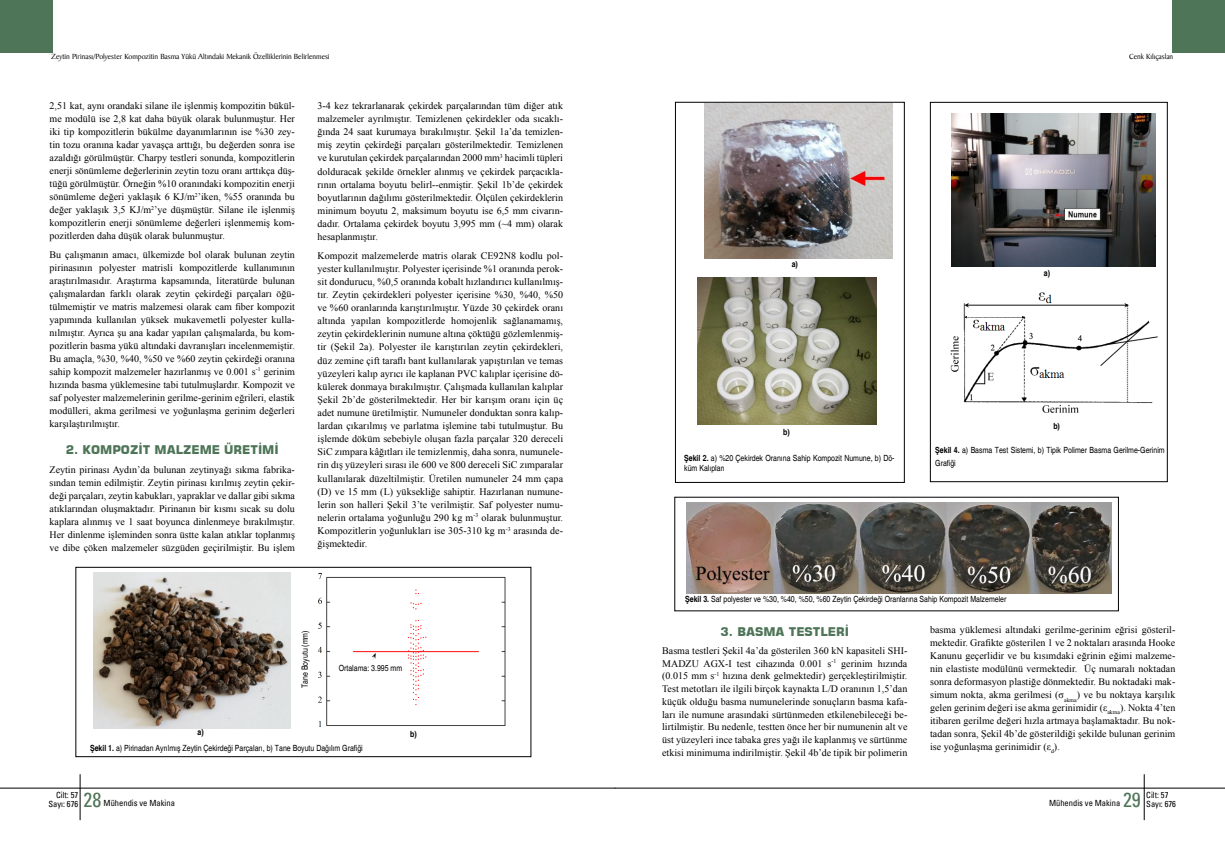
<style>
.page{position:relative;width:1225px;height:859px;background:#fff}
.page>*{position:absolute;margin:0;border:0;box-sizing:border-box;transform-origin:0 0}
.t1{font:condensed 20px "Univers";color:#4e7558}
.t2{font:700 12px "Square 721 BT";color:#4e7558}
.t3{font:10px/13px "Times New Roman";color:#000;text-align:justify}
.t4{font:condensed 8.5px/10px "Helvetica";color:#000}
.t5{font:condensed 8.5px/9px "Univers";color:#000;text-align:right}
.t6{font:700 condensed 8.5px "Helvetica";color:#000}
.t7{font:8px "Baker Signet BT";color:#000}
.s1{font-weight:700}
</style>
<div class="page">
<div style="left:1172px;top:0;width:53px;height:52px;background:#4e7558"></div>
<div style="left:0;top:0;width:52px;height:52px;background:#4e7558"></div>
<hr style="left:0;top:788px;width:615px;height:1px;background:#000">
<hr style="left:614px;top:788px;width:611px;height:1px;background:#000">
<hr style="left:80px;top:774px;width:1px;height:46px;background:#000">
<hr style="left:1144px;top:774px;width:1px;height:46px;background:#000">
<img style="left:93px;top:572px;width:198px;height:156px">
<img style="left:317px;top:573px;width:189px;height:154px">
<div style="left:76px;top:567px;width:455px;height:190px;border:1px solid #000"></div>
<img style="left:704px;top:104px;width:188px;height:155px">
<div style="left:675px;top:102px;width:229px;height:381px;border:1px solid #000"></div>
<img style="left:698px;top:277px;width:179px;height:147px">
<img style="left:686px;top:502px;width:425px;height:92px">
<img style="left:951px;top:113px;width:204px;height:154px">
<img style="left:1167px;top:115px;width:1px;height:152px">
<div style="left:930px;top:102px;width:237px;height:380px;border:1px solid #000"></div>
<img style="left:950px;top:292px;width:208px;height:121px">
<div style="left:331px;top:660px;width:79px;height:15px;background:#fff"></div>
<p class="t7" style="left:51px;top:52px;width:280px">Zeytin Pirinası/Polyester Kompozitin Basma Yükü Altındaki Mekanik Özelliklerinin Belirlenmesi</p>
<p class="t7" style="left:1129px;top:52px;width:46px">Cenk Kılıçaslan</p>
<p class="t3" style="left:50px;top:99px;width:247px">2,51 kat, aynı orandaki silane ile işlenmiş kompozitin bükül&shy;me modülü ise 2,8 kat daha büyük olarak bulunmuştur. Her iki tip kompozitlerin bükülme dayanımlarının ise %30 zey&shy;tin tozu oranına kadar yavaşça arttığı, bu değerden sonra ise azaldığı görülmüştür. Charpy testleri sonunda, kompozitlerin enerji sönümleme değerlerinin zeytin tozu oranı arttıkça düş&shy;tüğü görülmüştür. Örneğin %10 oranındaki kompozitin enerji sönümleme değeri yaklaşık 6 KJ/m<sup>2</sup>’iken, %55 oranında bu değer yaklaşık 3,5 KJ/m<sup>2</sup>’ye düşmüştür. Silane ile işlenmiş kompozitlerin enerji sönümleme değerleri işlenmemiş kom&shy;pozitlerden daha düşük olarak bulunmuştur.</p>
<p class="t3" style="left:50px;top:248px;width:247px">Bu çalışmanın amacı, ülkemizde bol olarak bulunan zeytin pirinasının polyester matrisli kompozitlerde kullanımının araştırılmasıdır. Araştırma kapsamında, literatürde bulunan çalışmalardan farklı olarak zeytin çekirdeği parçaları öğü&shy;tülmemiştir ve matris malzemesi olarak cam fiber kompozit yapımında kullanılan yüksek mukavemetli polyester kulla&shy;nılmıştır. Ayrıca şu ana kadar yapılan çalışmalarda, bu kom&shy;pozitlerin basma yükü altındaki davranışları incelenmemiştir.<br>Bu amaçla, %30, %40, %50 ve %60 zeytin çekirdeği oranına sahip kompozit malzemeler hazırlanmış ve 0.001 s<sup>-1</sup> gerinim hızında basma yüklemesine tabi tutulmuşlardır. Kompozit ve saf polyester malzemelerinin gerilme-gerinim eğrileri, elastik modülleri, akma gerilmesi ve yoğunlaşma gerinim değerleri karşılaştırılmıştır.</p>
<p class="t2" style="left:66px;top:442px;width:214px">2. KOMPOZİT MALZEME ÜRETİMİ</p>
<p class="t3" style="left:50px;top:462px;width:247px">Zeytin pirinası Aydın’da bulunan zeytinyağı sıkma fabrika&shy;sından temin edilmiştir. Zeytin pirinası kırılmış zeytin çekir&shy;deği parçaları, zeytin kabukları, yapraklar ve dallar gibi sıkma atıklarından oluşmaktadır. Pirinanın bir kısmı sıcak su dolu kaplara alınmış ve 1 saat boyunca dinlenmeye bırakılmıştır.<br>Her dinlenme işleminden sonra üstte kalan atıklar toplanmış ve dibe çöken malzemeler süzgüden geçirilmiştir. Bu işlem</p>
<p class="t3" style="left:317px;top:99px;width:247px">3-4 kez tekrarlanarak çekirdek parçalarından tüm diğer atık malzemeler ayrılmıştır. Temizlenen çekirdekler oda sıcaklı&shy;ğında 24 saat kurumaya bırakılmıştır. Şekil 1a’da temizlen&shy;miş zeytin çekirdeği parçaları gösterilmektedir. Temizlenen ve kurutulan çekirdek parçalarından 2000 mm<sup>3</sup> hacimli tüpleri dolduracak şekilde örnekler alınmış ve çekirdek parçacıkla&shy;rının ortalama boyutu belirl--enmiştir. Şekil 1b’de çekirdek boyutlarının dağılımı gösterilmektedir. Ölçülen çekirdeklerin minimum boyutu 2, maksimum boyutu ise 6,5 mm civarın&shy;dadır. Ortalama çekirdek boyutu 3,995 mm (~4 mm) olarak hesaplanmıştır.</p>
<p class="t3" style="left:317px;top:249px;width:247px">Kompozit malzemelerde matris olarak CE92N8 kodlu pol&shy;yester kullanılmıştır. Polyester içerisinde %1 oranında perok&shy;sit dondurucu, %0,5 oranında kobalt hızlandırıcı kullanılmış&shy;tır. Zeytin çekirdekleri polyester içerisine %30, %40, %50 ve %60 oranlarında karıştırılmıştır. Yüzde 30 çekirdek oranı altında yapılan kompozitlerde homojenlik sağlanamamış, zeytin çekirdeklerinin numune altına çöktüğü gözlemlenmiş&shy;tir (Şekil 2a). Polyester ile karıştırılan zeytin çekirdekleri, düz zemine çift taraflı bant kullanılarak yapıştırılan ve temas yüzeyleri kalıp ayrıcı ile kaplanan PVC kalıplar içerisine dö&shy;külerek donmaya bırakılmıştır. Çalışmada kullanılan kalıplar Şekil 2b’de gösterilmektedir. Her bir karışım oranı için üç adet numune üretilmiştir. Numuneler donduktan sonra kalıp&shy;lardan çıkarılmış ve parlatma işlemine tabi tutulmuştur. Bu işlemde döküm sebebiyle oluşan fazla parçalar 320 dereceli SiC zımpara kâğıtları ile temizlenmiş, daha sonra, numunele&shy;rin dış yüzeyleri sırası ile 600 ve 800 dereceli SiC zımparalar kullanılarak düzeltilmiştir. Üretilen numuneler 24 mm çapa (D) ve 15 mm (L) yüksekliğe sahiptir. Hazırlanan numune&shy;lerin son halleri Şekil 3’te verilmiştir. Saf polyester numu&shy;nelerin ortalama yoğunluğu 290 kg m<sup>-3</sup> olarak bulunmuştur.<br>Kompozitlerin yoğunlukları ise 305-310 kg m<sup>-3</sup> arasında de&shy;ğişmektedir.</p>
<p class="t4" style="left:300px;top:688px;width:59px;rotate:-90deg">Tane Boyutu (mm)</p>
<p class="t4" style="left:300px;top:690px;width:59px;rotate:-90deg">Tane Boyutu (mm)</p>
<p class="t4" style="left:339px;top:663px;width:65px">Ortalama: 3.995 mm</p>
<p class="t6" style="left:197px;top:727px;width:8px">a)</p>
<p class="t4" style="left:90px;top:743px;width:274px"><span class="s1">Şekil 1.</span> a) Pirinadan Ayrılmış Zeytin Çekirdeği Parçaları, b) Tane Boyutu Dağılım Grafiği</p>
<p class="t6" style="left:410px;top:728px;width:8px">b)</p>
<p class="t6" style="left:791px;top:259px;width:8px">a)</p>
<p class="t6" style="left:1043px;top:268px;width:8px">a)</p>
<p class="t6" style="left:783px;top:427px;width:8px">b)</p>
<p class="t4" style="left:684px;top:453px;width:212px"><span class="s1">Şekil 2.</span> a) %20 Çekirdek Oranına Sahip Kompozit Numune, b) Dö&shy;küm Kalıpları</p>
<p class="t6" style="left:1053px;top:421px;width:8px">b)</p>
<p class="t4" style="left:935px;top:444px;width:231px;line-height:12.5px"><span class="s1">Şekil 4.</span> a) Basma Test Sistemi, b) Tipik Polimer Basma Gerilme-Gerinim<br>Grafiği</p>
<p class="t4" style="left:685px;top:594px;width:323px"><span class="s1">Şekil 3.</span> Saf polyester ve %30, %40, %50, %60 Zeytin Çekirdeği Oranlarına Sahip Kompozit Malzemeler</p>
<p class="t2" style="left:720px;top:624px;width:130px">3. BASMA TESTLERİ</p>
<p class="t3" style="left:662px;top:644px;width:247px;line-height:12.7px">Basma testleri Şekil 4a’da gösterilen 360 kN kapasiteli SHI-MADZU AGX-I test cihazında 0.001 s<sup>-1</sup> gerinim hızında (0.015 mm s<sup>-1</sup> hızına denk gelmektedir) gerçekleştirilmiştir.<br>Test metotları ile ilgili birçok kaynakta L/D oranının 1,5’dan küçük olduğu basma numunelerinde sonuçların basma kafa&shy;ları ile numune arasındaki sürtünmeden etkilenebileceği be&shy;lirtilmiştir. Bu nedenle, testten önce her bir numunenin alt ve üst yüzeyleri ince tabaka gres yağı ile kaplanmış ve sürtünme etkisi minimuma indirilmiştir. Şekil 4b’de tipik bir polimerin</p>
<p class="t3" style="left:930px;top:623px;width:247px">basma yüklemesi altındaki gerilme-gerinim eğrisi gösteril&shy;mektedir. Grafikte gösterilen 1 ve 2 noktaları arasında Hooke Kanunu geçerlidir ve bu kısımdaki eğrinin eğimi malzeme&shy;nin elastiste modülünü vermektedir. Üç numaralı noktadan sonra deformasyon plastiğe dönmektedir. Bu noktadaki mak&shy;simum nokta, akma gerilmesi (σ<sub>akma</sub>) ve bu noktaya karşılık gelen gerinim değeri ise akma gerinimidir (ε<sub>akma</sub>). Nokta 4’ten itibaren gerilme değeri hızla artmaya başlamaktadır. Bu nok&shy;tadan sonra, Şekil 4b’de gösterildiği şekilde bulunan gerinim ise yoğunlaşma gerinimidir (ε<sub>d</sub>).</p>
<p class="t5" style="left:49px;top:790px;width:31px">Cilt: 57<br>Sayı: 676</p>
<p class="t5" style="left:1146px;top:790px;width:24px">Cilt: 57</p>
<h1 class="t1" style="left:84px;top:786px;width:19px">28</h1>
<p class="t5" style="left:104px;top:799px;width:73px">Mühendis ve Makina</p>
<p class="t5" style="left:1049px;top:799px;width:73px">Mühendis ve Makina</p>
<h1 class="t1" style="left:1123px;top:786px;width:19px">29</h1>
<p class="t5" style="left:1146px;top:799px;width:31px">Sayı: 676</p>
</div>
